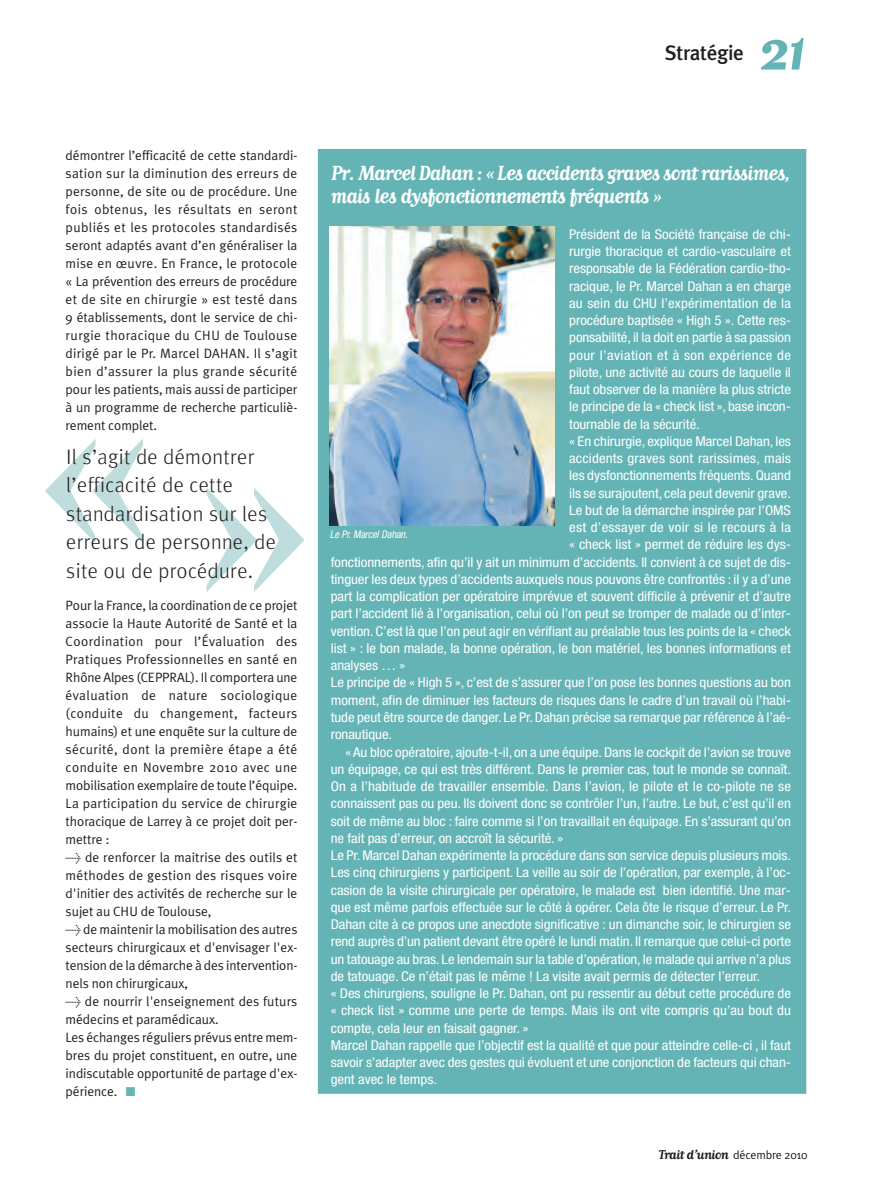
<style>
.page{position:relative;width:893px;height:1191px;background:#fff}
.page>*{position:absolute;margin:0;border:0;box-sizing:border-box;transform-origin:0 0}
.t1{font:405px "Matrix";color:#bfdddd}
.t2{font:700 67.5px "Matrix Script";color:#64b4b5}
.t3{font:700 24px/22.5px "Matrix Script";letter-spacing:-.04em;color:#fff;scale:.95 1}
.t4{font:300 21px/28.5px "Meta";letter-spacing:.02em;color:#231f20;scale:.95 1}
.t5{font:500 21px "Meta Plus";letter-spacing:-.015em;color:#231f20}
.t6{font:700 15px "Matrix Script";letter-spacing:-.04em;color:#231f20}
.t7{font:condensed 13.5px "Helvetica Neue";letter-spacing:-.005em;color:#fff;scale:1.1 1}
.t8{font:13.5px/18px "Meta Plus Normal";letter-spacing:-.005em;color:#231f20;text-align:justify}
.t9{font:condensed 13.5px "Helvetica Neue";letter-spacing:.025em;color:#fff;scale:1.1 1}
.t10{font:condensed 13.5px "Helvetica Neue";letter-spacing:.015em;color:#fff;scale:1.1 1}
.t11{font:italic condensed 10.5px "Helvetica Neue";color:#fff}
.s1{color:#64b4b5}
.s2{font-family:"Meta Plus Normal";font-weight:400;font-size:12px}
</style>
<div class="page">
<div style="left:318px;top:150px;width:488px;height:943px;background:#64b4b5"></div>
<img style="left:329px;top:226px;width:225px;height:299px">
<h3 class="t5" style="left:665px;top:42px;width:81px">Stratégie</h3>
<h2 class="t2" style="left:759px;top:7px;width:50px">21</h2>
<p class="t8" style="left:66px;top:147px;width:233px">démontrer l’efficacité de cette standardi&shy;sation sur la diminution des erreurs de personne, de site ou de procédure. Une fois obtenus, les résultats en seront publiés et les protocoles standardisés seront adaptés avant d’en généraliser la mise en œuvre. En France, le protocole « La prévention des erreurs de procédure et de site en chirurgie » est testé dans 9 établissements, dont le service de chi&shy;rurgie thoracique du CHU de Toulouse dirigé par le Pr. Marcel DAHAN. Il s’agit bien d’assurer la plus grande sécurité pour les patients, mais aussi de participer à un programme de recherche particuliè&shy;rement complet.</p>
<h1 class="t1" style="left:23px;top:288px;width:136px">«</h1>
<h3 class="t4" style="left:66px;top:444px;width:222px">Il s’agit de démontrer l’efficacité de cette standardisation sur les erreurs de personne, de site ou de procédure.</h3>
<h1 class="t1" style="left:184px;top:337px;width:136px">»</h1>
<p class="t8" style="left:66px;top:597px;width:233px;text-align:left">Pour la France, la coordination de ce projet associe la Haute Autorité de Santé et la Coordination pour l’Évaluation des Pratiques Professionnelles en santé en Rhône Alpes (CEPPRAL). Il comportera une évaluation de nature sociologique (conduite du changement, facteurs humains) et une enquête sur la culture de sécurité, dont la première étape a été conduite en Novembre 2010 avec une mobilisation exemplaire de toute l’équipe.<br>La participation du service de chirurgie thoracique de Larrey à ce projet doit per&shy;mettre :<br>&gt; de renforcer la maitrise des outils et méthodes de gestion des risques voire d'initier des activités de recherche sur le sujet au CHU de Toulouse,<br>&gt; de maintenir la mobilisation des autres secteurs chirurgicaux et d'envisager l'ex&shy;tension de la démarche à des intervention&shy;nels non chirurgicaux,<br>&gt; de nourrir l'enseignement des futurs médecins et paramédicaux.<br>Les échanges réguliers prévus entre mem&shy;bres du projet constituent, en outre, une indiscutable opportunité de partage d'ex&shy;périence. <span class="s1">■</span></p>
<h3 class="t3" style="left:331px;top:161px;width:486px">Pr. Marcel Dahan : « Les accidents graves sont rarissimes, mais les dysfonctionnements fréquents »</h3>
<p class="t7" style="left:569px;top:229px;width:203px">Président de la Société française de chi-</p>
<p class="t7" style="left:569px;top:246px;width:203px">rurgie thoracique et cardio-vasculaire et</p>
<p class="t7" style="left:569px;top:264px;width:203px">responsable de la Fédération cardio-tho-</p>
<p class="t7" style="left:569px;top:281px;width:203px">racique, le Pr. Marcel Dahan a en charge</p>
<p class="t7" style="left:569px;top:298px;width:203px">au sein du CHU l’expérimentation de la</p>
<p class="t7" style="left:569px;top:315px;width:203px">procédure baptisée « High 5 ». Cette res-</p>
<p class="t7" style="left:569px;top:333px;width:203px">ponsabilité, il la doit en partie à sa passion</p>
<p class="t9" style="left:569px;top:350px;width:203px">pour l’aviation et à son expérience de</p>
<p class="t7" style="left:569px;top:367px;width:203px">pilote, une activité au cours de laquelle il</p>
<p class="t7" style="left:569px;top:384px;width:203px">faut observer de la manière la plus stricte</p>
<p class="t7" style="left:569px;top:402px;width:203px">le principe de la « check list », base incon-</p>
<p class="t7" style="left:569px;top:419px;width:120px">tournable de la sécurité.</p>
<p class="t7" style="left:569px;top:436px;width:203px">« En chirurgie, explique Marcel Dahan, les</p>
<p class="t7" style="left:569px;top:453px;width:203px">accidents graves sont rarissimes, mais</p>
<p class="t7" style="left:569px;top:471px;width:203px">les dysfonctionnements fréquents. Quand</p>
<p class="t7" style="left:569px;top:488px;width:203px">ils se surajoutent, cela peut devenir grave.</p>
<p class="t7" style="left:569px;top:505px;width:203px">Le but de la démarche inspirée par l’OMS</p>
<p class="t10" style="left:569px;top:522px;width:203px">est d’essayer de voir si le recours à la</p>
<p class="t7" style="left:569px;top:540px;width:203px">« check list » permet de réduire les dys-</p>
<p class="t7" style="left:331px;top:557px;width:420px">fonctionnements, afin qu’il y ait un minimum d’accidents. Il convient à ce sujet de dis-</p>
<p class="t7" style="left:331px;top:574px;width:420px">tinguer les deux types d’accidents auxquels nous pouvons être confrontés : il y a d’une</p>
<p class="t7" style="left:331px;top:591px;width:420px">part la complication per opératoire imprévue et souvent difficile à prévenir et d’autre</p>
<p class="t7" style="left:331px;top:609px;width:420px">part l’accident lié à l’organisation, celui où l’on peut se tromper de malade ou d’inter-</p>
<p class="t7" style="left:331px;top:626px;width:420px">vention. C’est là que l’on peut agir en vérifiant au préalable tous les points de la « check</p>
<p class="t7" style="left:331px;top:643px;width:420px">list » : le bon malade, la bonne opération, le bon matériel, les bonnes informations et</p>
<p class="t7" style="left:331px;top:660px;width:69px">analyses … »</p>
<p class="t7" style="left:331px;top:678px;width:420px">Le principe de « High 5 », c’est de s’assurer que l’on pose les bonnes questions au bon</p>
<p class="t7" style="left:331px;top:695px;width:420px">moment, afin de diminuer les facteurs de risques dans le cadre d’un travail où l’habi-</p>
<p class="t7" style="left:331px;top:712px;width:420px">tude peut être source de danger. Le Pr. Dahan précise sa remarque par référence à l’aé-</p>
<p class="t7" style="left:331px;top:729px;width:57px">ronautique.</p>
<p class="t7" style="left:345px;top:747px;width:406px">« Au bloc opératoire, ajoute-t-il, on a une équipe. Dans le cockpit de l’avion se trouve</p>
<p class="t7" style="left:331px;top:764px;width:420px">un équipage, ce qui est très différent. Dans le premier cas, tout le monde se connaît.</p>
<p class="t7" style="left:331px;top:781px;width:420px">On a l’habitude de travailler ensemble. Dans l’avion, le pilote et le co-pilote ne se</p>
<p class="t7" style="left:331px;top:798px;width:420px">connaissent pas ou peu. Ils doivent donc se contrôler l’un, l’autre. Le but, c’est qu’il en</p>
<p class="t7" style="left:331px;top:816px;width:420px">soit de même au bloc : faire comme si l’on travaillait en équipage. En s’assurant qu’on</p>
<p class="t7" style="left:331px;top:833px;width:213px">ne fait pas d’erreur, on accroît la sécurité. »</p>
<p class="t7" style="left:331px;top:850px;width:420px">Le Pr. Marcel Dahan expérimente la procédure dans son service depuis plusieurs mois.</p>
<p class="t7" style="left:331px;top:867px;width:420px">Les cinq chirurgiens y participent. La veille au soir de l’opération, par exemple, à l’oc-</p>
<p class="t7" style="left:331px;top:885px;width:420px">casion de la visite chirurgicale per opératoire, le malade est bien identifié. Une mar-</p>
<p class="t7" style="left:331px;top:902px;width:420px">que est même parfois effectuée sur le côté à opérer. Cela ôte le risque d’erreur. Le Pr.</p>
<p class="t7" style="left:331px;top:919px;width:420px">Dahan cite à ce propos une anecdote significative : un dimanche soir, le chirurgien se</p>
<p class="t7" style="left:331px;top:936px;width:420px">rend auprès d’un patient devant être opéré le lundi matin. Il remarque que celui-ci porte</p>
<p class="t7" style="left:331px;top:954px;width:420px">un tatouage au bras. Le lendemain sur la table d’opération, le malade qui arrive n’a plus</p>
<p class="t7" style="left:331px;top:971px;width:392px">de tatouage. Ce n’était pas le même ! La visite avait permis de détecter l’erreur.</p>
<p class="t7" style="left:331px;top:988px;width:420px">« Des chirurgiens, souligne le Pr. Dahan, ont pu ressentir au début cette procédure de</p>
<p class="t7" style="left:331px;top:1005px;width:420px">« check list » comme une perte de temps. Mais ils ont vite compris qu’au bout du</p>
<p class="t7" style="left:331px;top:1023px;width:181px">compte, cela leur en faisait gagner. »</p>
<p class="t7" style="left:331px;top:1040px;width:420px">Marcel Dahan rappelle que l’objectif est la qualité et que pour atteindre celle-ci , il faut</p>
<p class="t7" style="left:331px;top:1057px;width:420px">savoir s’adapter avec des gestes qui évoluent et une conjonction de facteurs qui chan-</p>
<p class="t7" style="left:331px;top:1074px;width:98px">gent avec le temps.</p>
<p class="t11" style="left:330px;top:530px;width:81px">Le Pr. MarcelDahan.</p>
<p class="t6" style="left:659px;top:1145px;width:150px">Trait d’union <span class="s2">décembre 2010</span></p>
</div>
